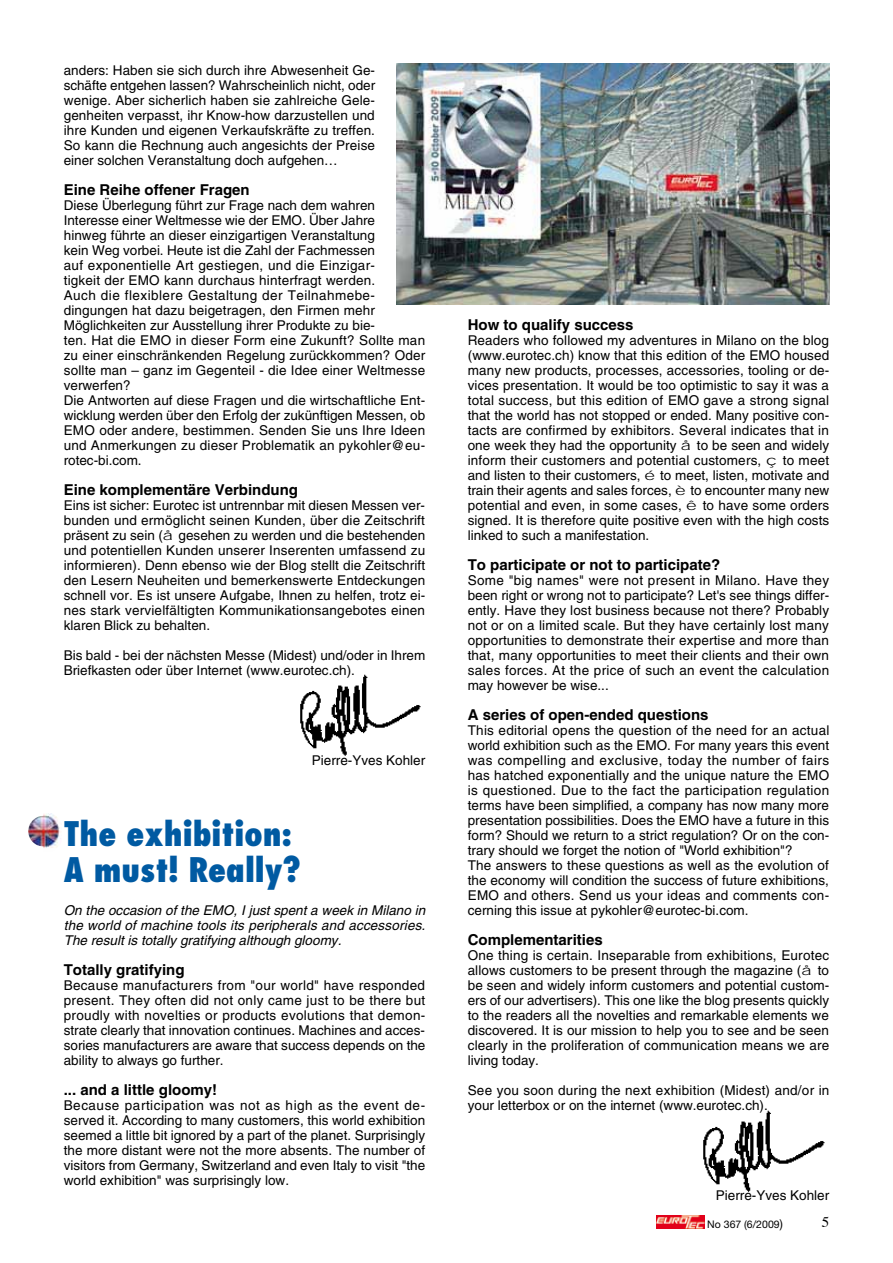
<style>
.page{position:relative;width:893px;height:1263px;background:#fff}
.page>*{position:absolute;margin:0;border:0;box-sizing:border-box;transform-origin:0 0}
.t1{font:800 condensed 33px/36px "Futura";color:#005aa2}
.t2{font:700 15px "Helvetica";color:#000}
.t3{font:13.5px/15px "Helvetica";letter-spacing:.005em;color:#000;text-align:justify}
.t4{font:italic 13.5px/15px "Helvetica";color:#000;text-align:justify}
.t5{font:10.5px "Helvetica Neue";color:#000}
.s1{font-size:12px}
</style>
<div class="page">
<svg style="left:656px;top:1215px;width:1px;height:13px"></svg>
<img style="left:657px;top:1215px;width:47px;height:13px">
<img style="left:28px;top:813px;width:32px;height:35px">
<img style="left:703px;top:1110px;width:122px;height:82px">
<img style="left:300px;top:674px;width:121px;height:82px">
<img style="left:396px;top:64px;width:433px;height:240px">
<p class="t3" style="left:64px;top:64px;width:313px">anders: Haben sie sich durch ihre Abwesenheit Ge&shy;schäfte entgehen lassen? Wahrscheinlich nicht, oder wenige. Aber sicherlich haben sie zahlreiche Gele&shy;genheiten verpasst, ihr Know-how darzustellen und ihre Kunden und eigenen Verkaufskräfte zu treffen.<br>So kann die Rechnung auch angesichts der Preise einer solchen Veranstaltung doch aufgehen…</p>
<p class="t2" style="left:64px;top:184px;width:187px">Eine Reihe offener Fragen</p>
<p class="t3" style="left:64px;top:199px;width:363px;text-align:left">Diese Überlegung führt zur Frage nach dem wahren Interesse einer Weltmesse wie der EMO. Über Jahre<br>hinweg führte an dieser einzigartigen Veranstaltung<br>kein Weg vorbei. Heute ist die Zahl der Fachmessen<br>auf exponentielle Art gestiegen, und die Einzigar-<br>tigkeit der EMO kann durchaus hinterfragt werden.<br>Auch die flexiblere Gestaltung der Teilnahmebe&shy;dingungen hat dazu beigetragen, den Firmen mehr Möglichkeiten zur Ausstellung ihrer Produkte zu bie-<br>ten. Hat die EMO in dieser Form eine Zukunft? Sollte man zu einer einschränkenden Regelung zurückkommen? Oder sollte man – ganz im Gegenteil - die Idee einer Weltmesse verwerfen?<br>Die Antworten auf diese Fragen und die wirtschaftliche Ent&shy;wicklung werden über den Erfolg der zukünftigen Messen, ob EMO oder andere, bestimmen. Senden Sie uns Ihre Ideen und Anmerkungen zu dieser Problematik an pykohler@eu&shy;rotec-bi.com.</p>
<p class="t2" style="left:64px;top:484px;width:236px">Eine komplementäre Verbindung</p>
<p class="t3" style="left:64px;top:499px;width:363px">Eins ist sicher: Eurotec ist untrennbar mit diesen Messen ver&shy;bunden und ermöglicht seinen Kunden, über die Zeitschrift präsent zu sein ( gesehen zu werden und die bestehenden und potentiellen Kunden unserer Inserenten umfassend zu informieren). Denn ebenso wie der Blog stellt die Zeitschrift den Lesern Neuheiten und bemerkenswerte Entdeckungen schnell vor. Es ist unsere Aufgabe, Ihnen zu helfen, trotz ei&shy;nes stark vervielfältigten Kommunikationsangebotes einen klaren Blick zu behalten.</p>
<p class="t3" style="left:64px;top:649px;width:363px">Bis bald - bei der nächsten Messe (Midest) und/oder in Ihrem<br>Briefkasten oder über Internet (www.eurotec.ch).</p>
<p class="t3" style="left:312px;top:754px;width:115px">Pierre-Yves Kohler</p>
<h1 class="t1" style="left:64px;top:819px;width:239px">The exhibition:<br>A must! Really?</h1>
<p class="t4" style="left:64px;top:904px;width:363px">On the occasion of the EMO, I just spent a week in Milano in the world of machine tools its peripherals and accessories.<br>The result is totally gratifying although gloomy.</p>
<p class="t2" style="left:64px;top:964px;width:122px">Totally gratifying</p>
<p class="t3" style="left:64px;top:979px;width:363px">Because manufacturers from "our world" have responded present. They often did not only came just to be there but proudly with novelties or products evolutions that demon&shy;strate clearly that innovation continues. Machines and acces&shy;sories manufacturers are aware that success depends on the ability to always go further.</p>
<p class="t2" style="left:64px;top:1084px;width:155px">... and a little gloomy!</p>
<p class="t3" style="left:64px;top:1099px;width:363px">Because participation was not as high as the event de&shy;served it. According to many customers, this world exhibition seemed a little bit ignored by a part of the planet. Surprisingly the more distant were not the more absents. The number of visitors from Germany, Switzerland and even Italy to visit "the world exhibition" was surprisingly low.</p>
<p class="t2" style="left:468px;top:319px;width:167px">How to qualify success</p>
<p class="t3" style="left:468px;top:334px;width:363px">Readers who followed my adventures in Milano on the blog (www.eurotec.ch) know that this edition of the EMO housed many new products, processes, accessories, tooling or de&shy;vices presentation. It would be too optimistic to say it was a total success, but this edition of EMO gave a strong signal that the world has not stopped or ended. Many positive con&shy;tacts are confirmed by exhibitors. Several indicates that in one week they had the opportunity</p>
<p class="t3" style="left:468px;top:439px;width:363px;text-indent:229px">to be seen and widely inform their customers and potential customers,</p>
<p class="t3" style="left:783px;top:454px;width:48px">to meet</p>
<p class="t3" style="left:468px;top:469px;width:363px;text-indent:192px">to meet, listen, motivate and train their agents and sales forces, ➔ to encounter many new potential and even, in some cases,</p>
<p class="t3" style="left:468px;top:469px;width:174px">and listen to their customers,</p>
<p class="t3" style="left:468px;top:499px;width:363px;text-indent:235px">to have some orders signed. It is therefore quite positive even with the high costs linked to such a manifestation.</p>
<p class="t2" style="left:468px;top:559px;width:254px">To participate or not to participate?</p>
<p class="t3" style="left:468px;top:574px;width:363px">Some "big names" were not present in Milano. Have they been right or wrong not to participate? Let's see things differ&shy;ently. Have they lost business because not there? Probably not or on a limited scale. But they have certainly lost many opportunities to demonstrate their expertise and more than that, many opportunities to meet their clients and their own sales forces. At the price of such an event the calculation may however be wise...</p>
<p class="t2" style="left:468px;top:709px;width:242px">A series of open-ended questions</p>
<p class="t3" style="left:468px;top:724px;width:363px;text-align:left">This editorial opens the question of the need for an actual world exhibition such as the EMO. For many years this event was compelling and exclusive, today the number of fairs has hatched exponentially and the unique nature the EMO is questioned. Due to the fact the participation regulation terms have been simplified, a company has now many more presentation possibilities. Does the EMO have a future in this form? Should we return to a strict regulation? Or on the con&shy;trary should we forget the notion of "World exhibition"?<br>The answers to these questions as well as the evolution of the economy will condition the success of future exhibitions, EMO and others. Send us your ideas and comments con&shy;cerning this issue at pykohler@eurotec-bi.com.</p>
<p class="t2" style="left:468px;top:934px;width:137px">Complementarities</p>
<p class="t3" style="left:468px;top:949px;width:363px">One thing is certain. Inseparable from exhibitions, Eurotec allows customers to be present through the magazine ( to be seen and widely inform customers and potential custom&shy;ers of our advertisers). This one like the blog presents quickly to the readers all the novelties and remarkable elements we discovered. It is our mission to help you to see and be seen clearly in the proliferation of communication means we are living today.</p>
<p class="t3" style="left:468px;top:1084px;width:363px">See you soon during the next exhibition (Midest) and/or in your letterbox or on the internet (www.eurotec.ch).</p>
<p class="t3" style="left:716px;top:1189px;width:115px">Pierre-Yves Kohler</p>
<p class="t5" style="left:707px;top:1220px;width:77px">No 367 (6/2009<span class="s1">)</span></p>
</div>
